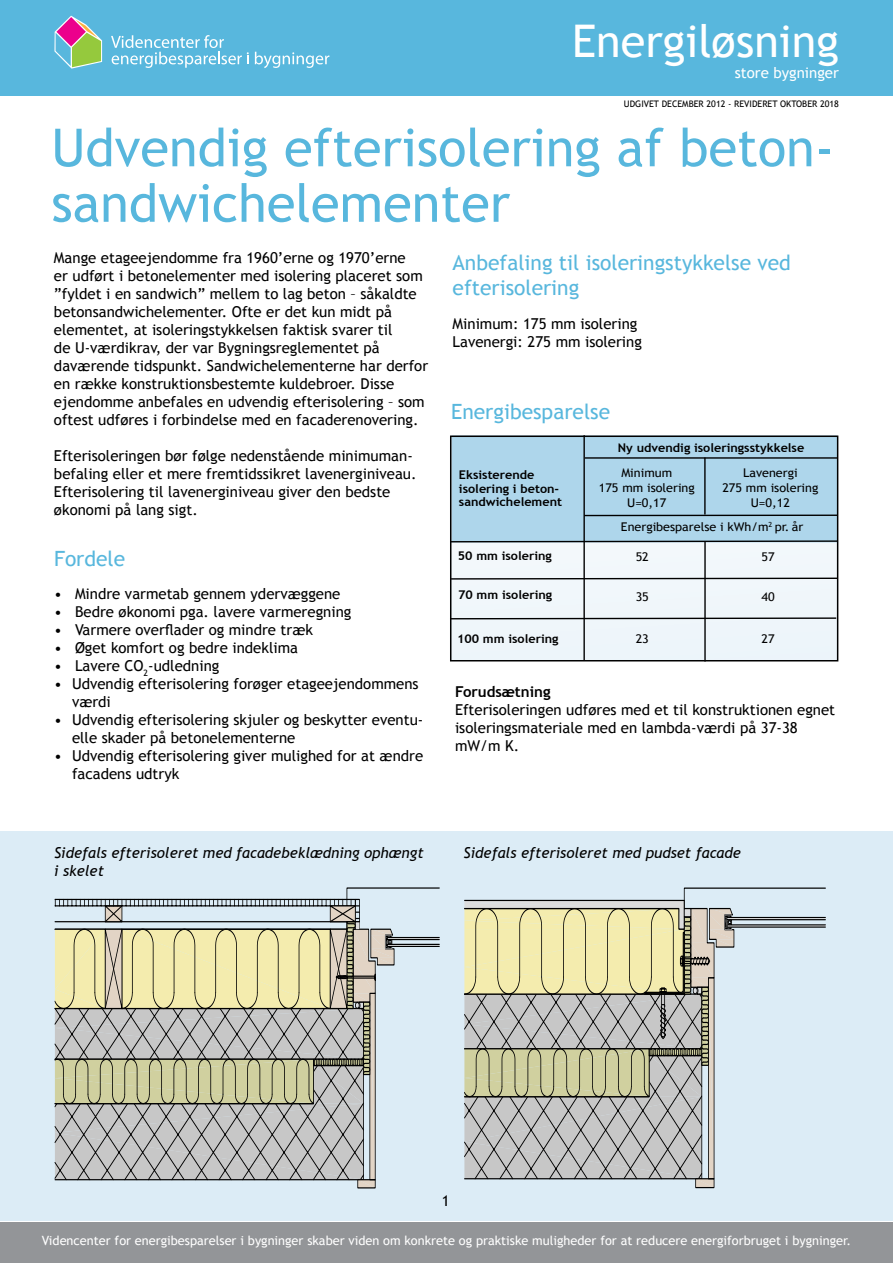
<style>
.page{position:relative;width:893px;height:1263px;background:#fff}
.page>*{position:absolute;margin:0;border:0;box-sizing:border-box;transform-origin:0 0}
.t1{font:52.5px/55.5px "Trebuchet MS";color:#58b7dd}
.t2{font:45px "Trebuchet MS";color:#fff}
.t3{font:21px/25.2px "Trebuchet MS";color:#58b7dd}
.t4{font:15px/18px "Trebuchet MS";color:#000}
.t5{font:italic 15px/18px "Trebuchet MS";color:#000}
.t6{font:15px "Trebuchet MS";color:#fff}
.t7{font:700 15px "Trebuchet MS";color:#000}
.t8{font:12.75px "Trebuchet MS";color:#fff}
.t9{font:700 12px/13.5px "Trebuchet MS";color:#000;scale:1.05 1}
.t10{font:12px/15px "Trebuchet MS";color:#000;text-align:center;scale:1.05 1}
.t11{font:9px "Trebuchet MS";color:#000}
</style>
<div class="page">
<div style="left:451px;top:542px;width:386px;height:118px;background:#f0f6fa"></div>
<div style="left:451px;top:435px;width:386px;height:107px;background:#aed6eb"></div>
<div style="left:450px;top:435px;width:388px;height:226px;border:2px solid #000"></div>
<div style="left:0;top:1222px;width:893px;height:41px;background:#939598"></div>
<div style="left:0;top:0;width:893px;height:95px;background:#58b7dd"></div>
<svg style="left:255px;top:52px;width:74px;height:16px"></svg>
<svg style="left:111px;top:35px;width:138px;height:33px"></svg>
<svg style="left:54px;top:16px;width:48px;height:53px"></svg>
<div style="left:0;top:831px;width:893px;height:390px;background:#dcecf6"></div>
<svg style="left:55px;top:887px;width:385px;height:301px"></svg>
<div style="left:695px;top:1178px;width:19px;height:10px;border:1px solid #000"></div>
<svg style="left:464px;top:887px;width:362px;height:300px"></svg>
<svg style="left:450px;top:577px;width:389px;height:3px"></svg>
<svg style="left:450px;top:540px;width:389px;height:3px"></svg>
<hr style="left:584px;top:514px;width:253px;height:2px;background:#000">
<hr style="left:704px;top:541px;width:2px;height:120px;background:#000">
<hr style="left:704px;top:457px;width:2px;height:57px;background:#000">
<hr style="left:583px;top:435px;width:2px;height:225px;background:#000">
<svg style="left:450px;top:617px;width:388px;height:3px"></svg>
<hr style="left:585px;top:457px;width:252px;height:2px;background:#000">
<h2 class="t2" style="left:572px;top:15px;width:268px">Energiløsning</h2>
<p class="t6" style="left:735px;top:64px;width:106px">store bygninger</p>
<p class="t11" style="left:624px;top:99px;width:217px">UDGIVET DECEMBER 2012 - REVIDERET OKTOBER 2018</p>
<h1 class="t1" style="left:51px;top:121px;width:784px">Udvendig efterisolering af beton&shy;sandwichelementer</h1>
<p class="t4" style="left:54px;top:249px;width:376px">Mange etageejendomme fra 1960’erne og 1970’erne<br>er udført i betonelementer med isolering placeret som ”fyldet i en sandwich” mellem to lag beton – såkaldte betonsandwichelementer. Ofte er det kun midt på elementet, at isoleringstykkelsen faktisk svarer til<br>de U-værdikrav, der var Bygningsreglementet på daværende tidspunkt. Sandwichelementerne har derfor en række konstruktionsbestemte kuldebroer. Disse ejendomme anbefales en udvendig efterisolering – som oftest udføres i forbindelse med en facaderenovering.</p>
<p class="t4" style="left:54px;top:447px;width:364px">Efterisoleringen bør følge nedenstående minimuman&shy;befaling eller et mere fremtidssikret lavenerginiveau.<br>Efterisolering til lavenerginiveau giver den bedste økonomi på lang sigt.</p>
<h3 class="t3" style="left:54px;top:546px;width:73px">Fordele</h3>
<p class="t4" style="left:54px;top:584px;width:288px">• Mindre varmetab gennem ydervæggene</p>
<p class="t4" style="left:54px;top:602px;width:299px">• Bedre økonomi pga. lavere varmeregning</p>
<p class="t4" style="left:54px;top:620px;width:261px">• Varmere overflader og mindre træk</p>
<p class="t4" style="left:54px;top:638px;width:246px">• Øget komfort og bedre indeklima</p>
<p class="t4" style="left:54px;top:656px;width:167px">• Lavere CO<sub>2</sub>-udledning</p>
<p class="t4" style="left:72px;top:674px;width:348px;text-indent:-18px">• Udvendig efterisolering forøger etageejendommens værdi</p>
<p class="t4" style="left:72px;top:710px;width:353px;text-indent:-18px">• Udvendig efterisolering skjuler og beskytter eventu&shy;elle skader på betonelementerne</p>
<p class="t4" style="left:72px;top:746px;width:353px;text-indent:-18px">• Udvendig efterisolering giver mulighed for at ændre facadens udtryk</p>
<h3 class="t3" style="left:453px;top:250px;width:340px">Anbefaling til isoleringstykkelse ved efterisolering</h3>
<p class="t4" style="left:453px;top:315px;width:191px">Minimum: 175 mm isolering<br>Lavenergi: 275 mm isolering</p>
<h3 class="t3" style="left:451px;top:399px;width:160px">Energibesparelse</h3>
<p class="t9" style="left:618px;top:440px;width:179px">Ny udvendig isoleringsstykkelse</p>
<p class="t9" style="left:459px;top:468px;width:100px">Eksisterende isolering i beton&shy;sandwichelement</p>
<p class="t9" style="left:458px;top:548px;width:91px">50 mm isolering</p>
<p class="t10" style="left:599px;top:465px;width:93px">Minimum<br>175 mm isolering<br>U=0,17</p>
<p class="t10" style="left:722px;top:465px;width:93px">Lavenergi<br>275 mm isolering<br>U=0,12</p>
<p class="t10" style="left:621px;top:519px;width:175px">Energibesparelse i kWh/m<sup>2</sup> pr. år</p>
<p class="t10" style="left:636px;top:550px;width:14px">52</p>
<p class="t10" style="left:761px;top:550px;width:14px">57</p>
<p class="t9" style="left:458px;top:588px;width:91px">70 mm isolering</p>
<p class="t10" style="left:636px;top:590px;width:14px">35</p>
<p class="t10" style="left:761px;top:590px;width:14px">40</p>
<p class="t9" style="left:457px;top:631px;width:98px">100 mm isolering</p>
<p class="t10" style="left:636px;top:632px;width:14px">23</p>
<p class="t10" style="left:761px;top:632px;width:14px">27</p>
<p class="t7" style="left:455px;top:682px;width:97px">Forudsætning</p>
<p class="t4" style="left:455px;top:700px;width:382px">Efterisoleringen udføres med et til konstruktionen egnet isoleringsmateriale med en lambda-værdi på 37-38 mW/m K.</p>
<p class="t5" style="left:54px;top:843px;width:371px">Sidefals efterisoleret med facadebeklædning ophængt i skelet</p>
<p class="t5" style="left:463px;top:843px;width:279px">Sidefals efterisoleret med pudset facade</p>
<p class="t4" style="left:442px;top:1192px;width:9px">1</p>
<p class="t8" style="left:42px;top:1233px;width:811px">Videncenter for energibesparelser i bygninger skaber viden om konkrete og praktiske muligheder for at reducere energiforbruget i bygninger.</p>
</div>
